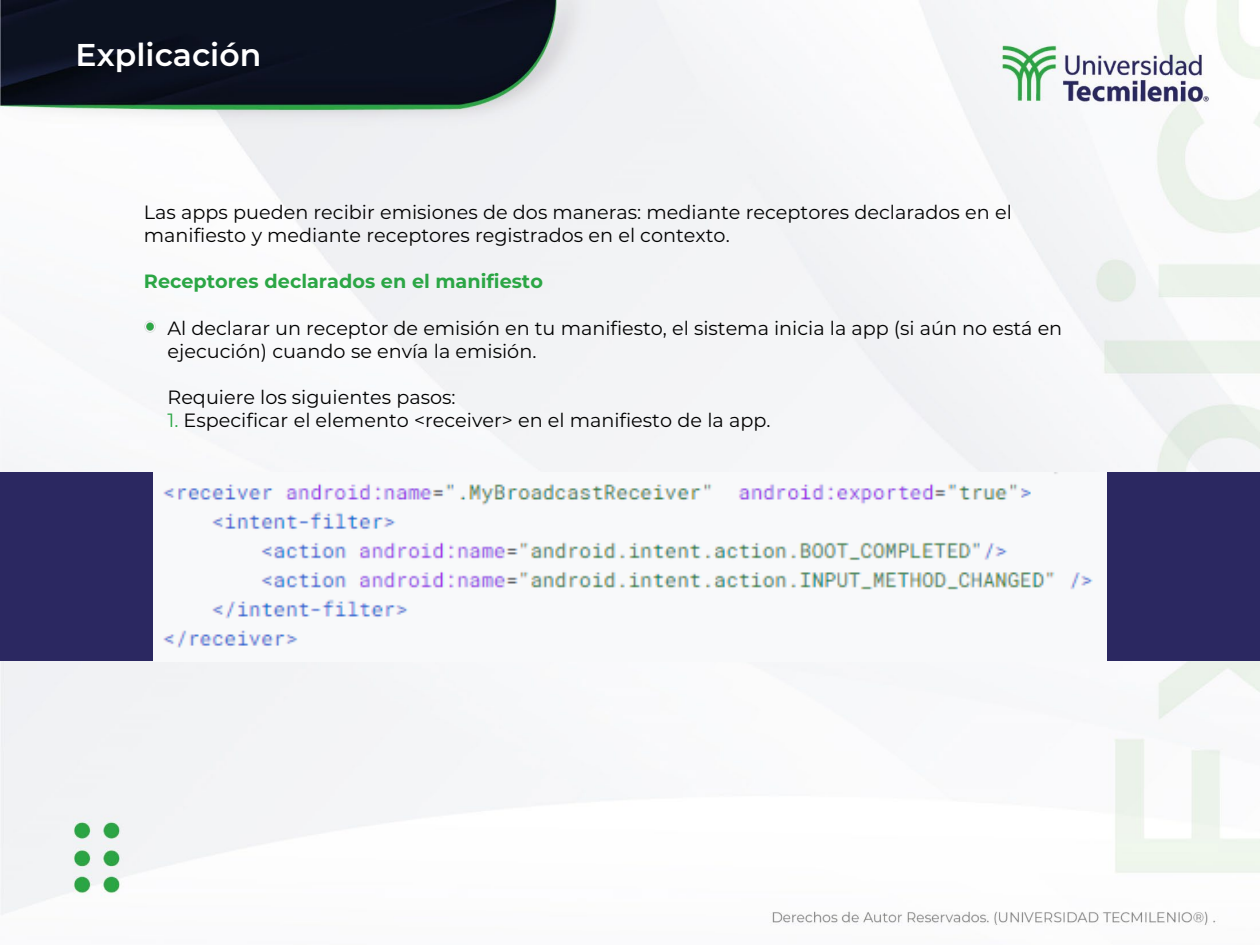
<style>
.page{position:relative;width:1260px;height:945px;background:#fff}
.page>*{position:absolute;margin:0;border:0;box-sizing:border-box;transform-origin:0 0}
.t1{font:600 31.5px "Montserrat";color:#fff}
.t2{font:19.25px/23.1px "Montserrat";color:#000}
.t3{font:700 19.25px "Montserrat";color:#2ba645}
.s1{color:#2ba645}
</style>
<div class="page">
<img style="left:0;top:0;width:1260px;height:926px">
<svg style="left:144px;top:320px;width:12px;height:13px"></svg>
<div style="left:0;top:472px;width:1260px;height:190px;background:#2b2861"></div>
<img style="left:154px;top:472px;width:952px;height:189px">
<p class="t1" style="left:76px;top:32px;width:187px">Explicación</p>
<h1 class="t2" style="left:144px;top:200px;width:869px">Las apps pueden recibir emisiones de dos maneras: mediante receptores declarados en el manifiesto y mediante receptores registrados en el contexto.</h1>
<h1 class="t3" style="left:144px;top:268px;width:401px">Receptores declarados en el manifiesto</h1>
<p class="t2" style="left:167px;top:316px;width:896px">Al declarar un receptor de emisión en tu manifiesto, el sistema inicia la app (si aún no está en ejecución) cuando se envía la emisión.</p>
<p class="t2" style="left:167px;top:385px;width:290px">Requiere los siguientes pasos:</p>
<p class="t2" style="left:167px;top:408px;width:605px"><span class="s1">1.</span> Especificar el elemento &lt;receiver&gt; en el manifiesto de la app.</p>
</div>
